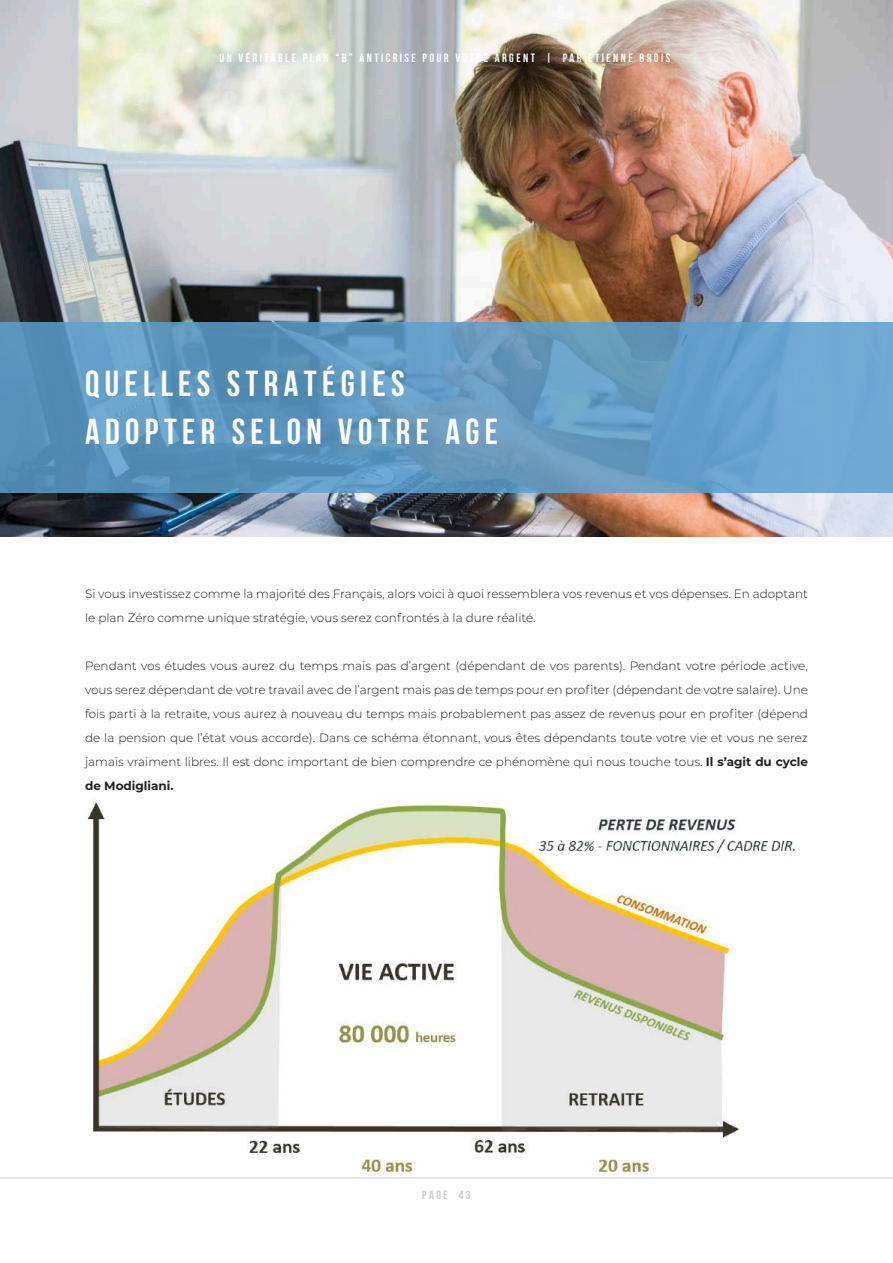
<style>
.page{position:relative;width:893px;height:1263px;background:#fff}
.page>*{position:absolute;margin:0;border:0;box-sizing:border-box;transform-origin:0 0}
.t1{font:700 36px/48px "Bebas Neue";letter-spacing:.15em;color:#fff}
.t2{font:300 12px/24px "Montserrat";color:#231f20}
.t3{font:700 12px "Bebas Neue";letter-spacing:.2em;color:#fff}
.t4{font:700 12px "Bebas Neue";letter-spacing:.2em;color:#ceccca}
.s1{font-weight:700}
</style>
<div class="page">
<img style="left:0;top:0;width:893px;height:536px">
<svg style="left:0;top:322px;width:893px;height:170px"></svg>
<hr style="left:0;top:1178px;width:893px;height:1px;background:#ceccca">
<img style="left:85px;top:800px;width:710px;height:371px">
<p class="t3" style="left:220px;top:51px;width:452px">UN VÉRITABLE PLAN “B” ANTICRISE POUR VOTRE ARGENT | PAR ETIENNE BROIS</p>
<h1 class="t1" style="left:85px;top:359px;width:415px">QUELLES STRATÉGIES<br>ADOPTER SELON VOTRE AGE</h1>
<p class="t2" style="left:85px;top:581px;width:724px">Si vous investissez comme la majorité des Français, alors voici à quoi ressemblera vos revenus et vos dépenses. En adoptant le plan Zéro comme unique stratégie, vous serez confrontés à la dure réalité.</p>
<p class="t2" style="left:85px;top:653px;width:724px;text-align:justify">Pendant vos études vous aurez du temps mais pas d’argent (dépendant de vos parents). Pendant votre période active, vous serez dépendant de votre travail avec de l’argent mais pas de temps pour en profiter (dépendant de votre salaire). Une fois parti à la retraite, vous aurez à nouveau du temps mais probablement pas assez de revenus pour en profiter (dépend de la pension que l’état vous accorde). Dans ce schéma étonnant, vous êtes dépendants toute votre vie et vous ne serez jamais vraiment libres. Il est donc important de bien comprendre ce phénomène qui nous touche tous. <span class="s1">Il s’agit du cycle de Modigliani.</span></p>
<p class="t4" style="left:422px;top:1188px;width:50px">PAGE 43</p>
</div>
